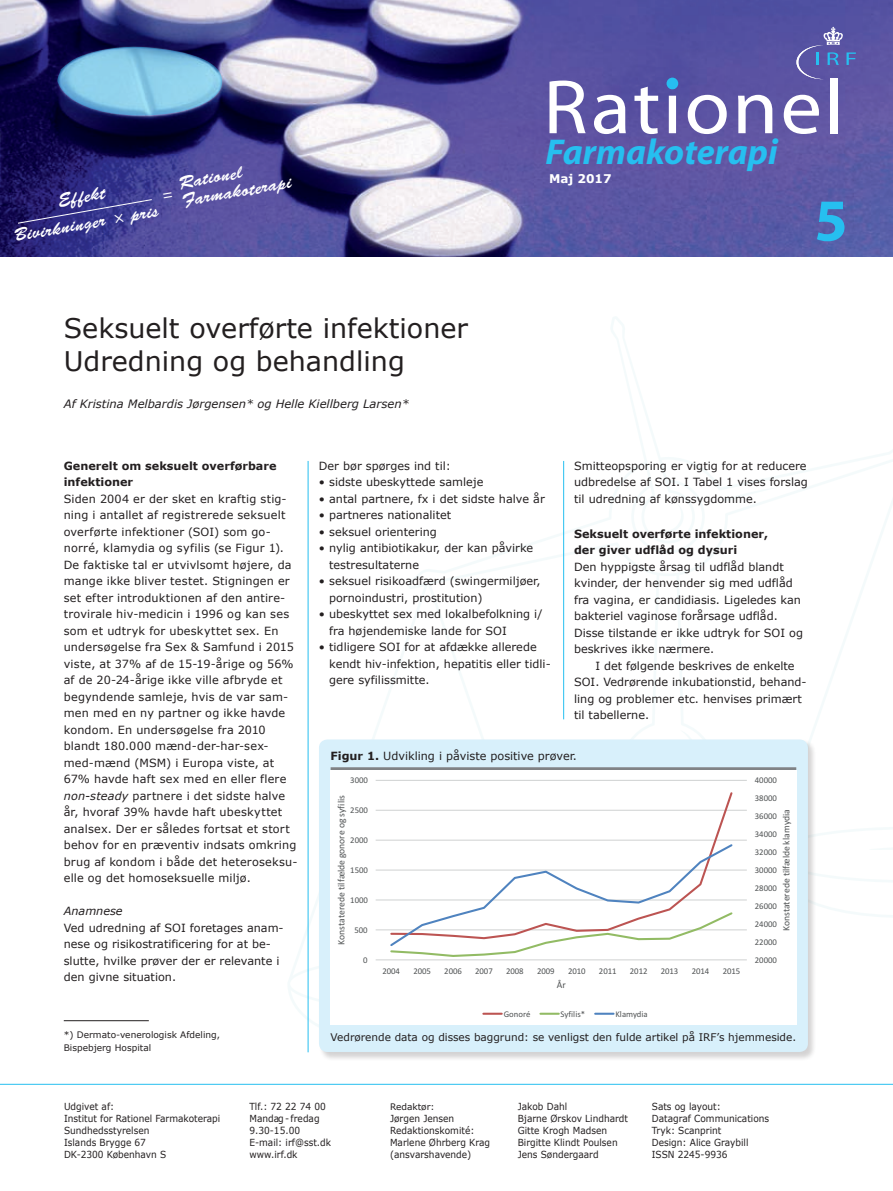
<style>
.page{position:relative;width:893px;height:1191px;background:#fff}
.page>*{position:absolute;margin:0;border:0;box-sizing:border-box;transform-origin:0 0}
.t1{font:77.55px "Myriad";letter-spacing:.03em;color:#fff;scale:1.06 1}
.t2{font:700 60px "Myriad";color:#26bff0}
.t3{font:italic 700 36px "Myriad";color:#26bff0}
.t4{font:27px/33px "Verdana";color:#231f20}
.t5{font:18px/27px "Brush Script Std";color:#fff;text-align:center}
.t6{font:13.35px "Calibri";letter-spacing:-.005em;color:#505354}
.t7{font:700 12px "Verdana";color:#fff}
.t8{font:italic 11.55px "Verdana";color:#231f20}
.t9{font:11.25px/16.5px "Verdana";color:#231f20}
.t10{font:700 11.25px/16.5px "Verdana";color:#231f20}
.t11{font:italic 11.25px "Verdana";color:#231f20}
.t12{font:10.5px "Verdana";color:#231f20}
.t13{font:9.75px/12px "Verdana";color:#231f20;scale:.93 1}
.t14{font:9.6px "Calibri";color:#505354}
.t15{font:9px/13.5px "Verdana";color:#231f20}
.t16{font:8.7px "Calibri";letter-spacing:-.005em;color:#505354}
.s1{font-style:italic}
.s2{font-weight:700}
</style>
<div class="page">
<img style="left:0;top:0;width:893px;height:256px">
<svg style="left:288px;top:317px;width:605px;height:730px"></svg>
<svg style="left:856px;top:847px;width:37px;height:19px"></svg>
<svg style="left:723px;top:488px;width:52px;height:14px"></svg>
<svg style="left:661px;top:503px;width:23px;height:29px"></svg>
<svg style="left:56px;top:45px;width:166px;height:70px;background:#699bc1"></svg>
<hr style="left:308px;top:461px;width:1px;height:591px;background:#26bff0">
<hr style="left:563px;top:461px;width:1px;height:258px;background:#26bff0">
<div style="left:666px;top:78px;width:12px;height:11px;background:#26bff0;border-radius:50%"></div>
<svg style="left:796px;top:27px;width:60px;height:52px;background:#6264ac"></svg>
<hr style="left:0;top:1084px;width:893px;height:1px;background:#26bff0">
<svg style="left:17px;top:199px;width:136px;height:25px;background:#3a3688"></svg>
<hr style="left:64px;top:1020px;width:85px;height:1px;background:#231f20">
<div style="left:318px;top:739px;width:499px;height:322px;background:#231f20;opacity:.2"></div>
<div style="left:319px;top:739px;width:489px;height:313px;background:#d8f0fb;border-radius:9px"></div>
<hr style="left:331px;top:767px;width:465px;height:3px;background:#808285">
<svg style="left:331px;top:770px;width:466px;height:255px;background:#fafafb"></svg>
<svg style="left:163px;top:192px;width:9px;height:6px"></svg>
<h3 class="t5" style="left:7px;top:196px;width:148px;rotate:-10deg">Effekt<br>Bivirkninger × pris</h3>
<h1 class="t1" style="left:543px;top:69px;width:285px">Rationel</h1>
<h3 class="t3" style="left:545px;top:133px;width:234px">Farmakoterapi</h3>
<h3 class="t5" style="left:178px;top:174px;width:112px;line-height:18px;text-align:left;rotate:-10deg">Rationel<br>Farmakoterapi</h3>
<p class="t7" style="left:549px;top:170px;width:64px">Maj 2017</p>
<h2 class="t2" style="left:814px;top:190px;width:35px">5</h2>
<h3 class="t4" style="left:64px;top:312px;width:406px">Seksuelt overførte infektioner<br>Udredning og behandling</h3>
<p class="t8" style="left:64px;top:395px;width:347px">Af Kristina Melbardis Jørgensen* og Helle Kiellberg Larsen*</p>
<p class="t10" style="left:64px;top:457px;width:214px">Generelt om seksuelt overførbare infektioner</p>
<p class="t9" style="left:64px;top:490px;width:235px">Siden 2004 er der sket en kraftig stig&shy;ning i antallet af registrerede seksuelt overførte infektioner (SOI) som go&shy;norré, klamydia og syfilis (se Figur 1).<br>De faktiske tal er utvivlsomt højere, da mange ikke bliver testet. Stigningen er set efter introduktionen af den antire&shy;trovirale hiv-medicin i 1996 og kan ses som et udtryk for ubeskyttet sex. En undersøgelse fra Sex &amp; Samfund i 2015 viste, at 37% af de 15-19-årige og 56% af de 20-24-årige ikke ville afbryde et begyndende samleje, hvis de var sam&shy;men med en ny partner og ikke havde kondom. En undersøgelse fra 2010 blandt 180.000 mænd-der-har-sex&shy;med-mænd (MSM) i Europa viste, at 67% havde haft sex med en eller flere <span class="s1">non-steady</span> partnere i det sidste halve år, hvoraf 39% havde haft ubeskyttet analsex. Der er således fortsat et stort behov for en præventiv indsats omkring brug af kondom i både det heteroseksu&shy;elle og det homoseksuelle miljø.</p>
<p class="t11" style="left:64px;top:903px;width:60px">Anamnese</p>
<p class="t9" style="left:64px;top:919px;width:221px">Ved udredning af SOI foretages anam&shy;nese og risikostratificering for at be&shy;slutte, hvilke prøver der er relevante i den givne situation.</p>
<p class="t15" style="left:64px;top:1027px;width:158px">*) Dermato-venerologisk Afdeling,<br>Bispebjerg Hospital</p>
<p class="t9" style="left:319px;top:457px;width:134px">Der bør spørges ind til:</p>
<p class="t9" style="left:319px;top:473px;width:166px">• sidste ubeskyttede samleje</p>
<p class="t9" style="left:319px;top:490px;width:227px">• antal partnere, fx i det sidste halve år</p>
<p class="t9" style="left:319px;top:506px;width:134px">• partneres nationalitet</p>
<p class="t9" style="left:319px;top:523px;width:119px">• seksuel orientering</p>
<p class="t9" style="left:329px;top:539px;width:206px;text-indent:-10px">• nylig antibiotikakur, der kan påvirke testresultaterne</p>
<p class="t9" style="left:329px;top:572px;width:213px;text-indent:-10px">• seksuel risikoadfærd (swingermiljøer, pornoindustri, prostitution)</p>
<p class="t9" style="left:329px;top:605px;width:215px;text-indent:-10px">• ubeskyttet sex med lokalbefolkning i/ fra højendemiske lande for SOI</p>
<p class="t9" style="left:329px;top:638px;width:223px;text-indent:-10px">• tidligere SOI for at afdække allerede kendt hiv-infektion, hepatitis eller tidli&shy;gere syfilissmitte.</p>
<p class="t9" style="left:574px;top:457px;width:235px">Smitteopsporing er vigtig for at reducere udbredelse af SOI. I Tabel 1 vises forslag til udredning af kønssygdomme.</p>
<p class="t10" style="left:574px;top:525px;width:196px">Seksuelt overførte infektioner, der giver udflåd og dysuri</p>
<p class="t9" style="left:574px;top:558px;width:231px">Den hyppigste årsag til udflåd blandt kvinder, der henvender sig med udflåd fra vagina, er candidiasis. Ligeledes kan bakteriel vaginose forårsage udflåd.<br>Disse tilstande er ikke udtryk for SOI og beskrives ikke nærmere.</p>
<p class="t9" style="left:574px;top:657px;width:234px;text-indent:21px">I det følgende beskrives de enkelte SOI. Vedrørende inkubationstid, behand&shy;ling og problemer etc. henvises primært til tabellerne.</p>
<p class="t9" style="left:331px;top:748px;width:248px"><span class="s2">Figur 1.</span> Udvikling i påviste positive prøver.</p>
<p class="t6" style="left:427px;top:749px;width:275px">Udvikling i påviste positive prøver--‐ kønssygdomme</p>
<p class="t16" style="left:350px;top:774px;width:19px">3000</p>
<p class="t14" style="left:335px;top:945px;width:152px;rotate:-90deg">Konstaterede tilfælde gonore og syfilis</p>
<p class="t16" style="left:350px;top:804px;width:19px">2500</p>
<p class="t16" style="left:350px;top:834px;width:19px">2000</p>
<p class="t16" style="left:350px;top:864px;width:19px">1500</p>
<p class="t16" style="left:350px;top:894px;width:19px">1000</p>
<p class="t16" style="left:355px;top:924px;width:15px">500</p>
<p class="t16" style="left:363px;top:954px;width:6px">0</p>
<p class="t16" style="left:382px;top:964px;width:19px">2004</p>
<p class="t16" style="left:413px;top:964px;width:19px">2005</p>
<p class="t16" style="left:444px;top:964px;width:19px">2006</p>
<p class="t16" style="left:475px;top:964px;width:19px">2007</p>
<p class="t16" style="left:506px;top:964px;width:19px">2008</p>
<p class="t16" style="left:537px;top:964px;width:19px">2009</p>
<p class="t16" style="left:568px;top:964px;width:19px">2010</p>
<p class="t16" style="left:599px;top:964px;width:19px">2011</p>
<p class="t16" style="left:630px;top:964px;width:19px">2012</p>
<p class="t16" style="left:661px;top:964px;width:19px">2013</p>
<p class="t16" style="left:692px;top:964px;width:19px">2014</p>
<p class="t16" style="left:723px;top:964px;width:19px">2015</p>
<p class="t14" style="left:557px;top:978px;width:10px">År</p>
<p class="t16" style="left:504px;top:1008px;width:28px">Gonoré</p>
<p class="t16" style="left:561px;top:1008px;width:26px">Syfilis*</p>
<p class="t16" style="left:615px;top:1008px;width:34px">Klamydia</p>
<p class="t16" style="left:755px;top:774px;width:23px">40000</p>
<p class="t16" style="left:755px;top:792px;width:23px">38000</p>
<p class="t14" style="left:779px;top:931px;width:124px;rotate:-90deg">Konstaterede tilfælde klamydia</p>
<p class="t16" style="left:755px;top:810px;width:23px">36000</p>
<p class="t16" style="left:755px;top:828px;width:23px">34000</p>
<p class="t16" style="left:755px;top:846px;width:23px">32000</p>
<p class="t16" style="left:755px;top:864px;width:23px">30000</p>
<p class="t16" style="left:755px;top:882px;width:23px">28000</p>
<p class="t16" style="left:755px;top:900px;width:23px">26000</p>
<p class="t16" style="left:755px;top:918px;width:23px">24000</p>
<p class="t16" style="left:755px;top:936px;width:23px">22000</p>
<p class="t16" style="left:755px;top:954px;width:23px">20000</p>
<p class="t12" style="left:331px;top:1029px;width:467px">Vedrørende data og disses baggrund: se venligst den fulde artikel på IRF’s hjemmeside.</p>
<p class="t13" style="left:64px;top:1100px;width:170px">Udgivet af:<br>Institut for Rationel Farmakoterapi<br>Sundhedsstyrelsen<br>Islands Brygge 67<br>DK-2300 København S</p>
<p class="t13" style="left:249px;top:1100px;width:89px">Tlf.: 72 22 74 00<br>Mandag - fredag<br>9.30-15.00<br>E-mail: irf@sst.dk www.irf.dk</p>
<p class="t15" style="left:390px;top:1099px;width:46px">Redaktør:</p>
<p class="t13" style="left:390px;top:1112px;width:109px">Jørgen Jensen<br>Redaktionskomité:<br>Marlene Øhrberg Krag (ansvarshavende)</p>
<p class="t13" style="left:518px;top:1100px;width:120px">Jakob Dahl<br>Bjarne Ørskov Lindhardt<br>Gitte Krogh Madsen<br>Birgitte Klindt Poulsen<br>Jens Søndergaard</p>
<p class="t13" style="left:652px;top:1100px;width:128px">Sats og layout:<br>Datagraf Communications<br>Tryk: Scanprint<br>Design: Alice Graybill<br>ISSN 2245-9936</p>
</div>
